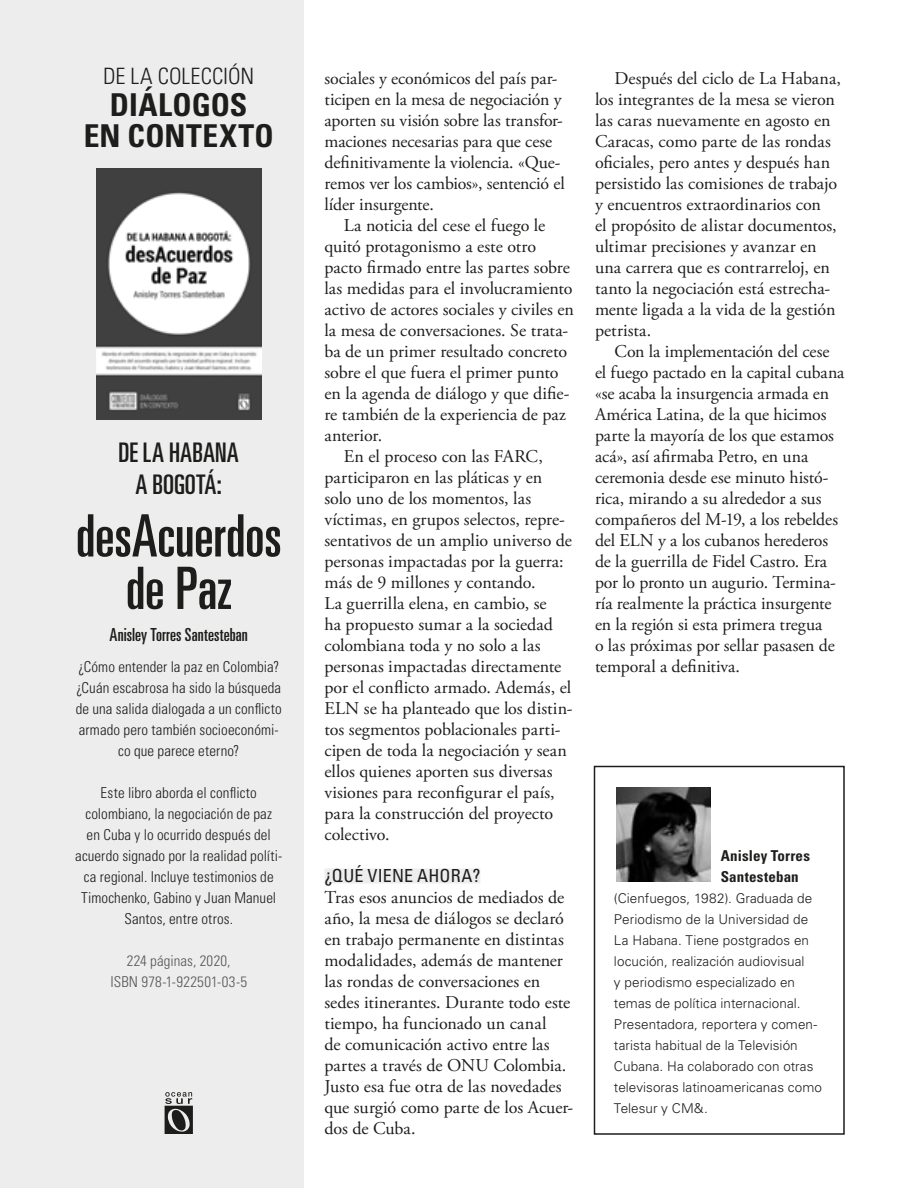
<style>
.page{position:relative;width:918px;height:1188px;background:#fff}
.page>*{position:absolute;margin:0;border:0;box-sizing:border-box;transform-origin:0 0}
.t1{font:ultra-condensed 58.5px/52.5px "Univers LT Std";letter-spacing:-.005em;color:#1d1d1b;text-align:center}
.t2{font:700 condensed 31.5px/31.5px "Univers LT Std";letter-spacing:.01em;color:#1d1d1b;text-align:center}
.t3{font:ultra-condensed 27px/31.5px "Univers LT Std";letter-spacing:.005em;color:#1d1d1b;text-align:center}
.t4{font:300 condensed 22.5px "Univers LT Std";color:#1d1d1b}
.t5{font:18px/21px "Adobe Garamond Pro";letter-spacing:-.005em;color:#1d1d1b}
.t6{font:ultra-condensed 18px "Univers LT Std";letter-spacing:.005em;color:#1d1d1b}
.t7{font:condensed 18px "Univers LT Std";letter-spacing:.01em;color:#1d1d1b}
.t8{font:300 condensed 15px/21px "Univers LT Std";letter-spacing:.005em;color:#1d1d1b;text-align:center}
.t9{font:300 condensed 15px/21px "Univers LT Std";letter-spacing:.015em;color:#575756;text-align:center}
.t10{font:700 condensed 15px/21px "Univers LT Std";letter-spacing:.01em;color:#1d1d1b}
.t11{font:300 13.5px/21px "Univers LT Std";letter-spacing:.005em;color:#1d1d1b}
</style>
<div class="page">
<div style="left:324px;top:868px;width:156px;height:16px;background:#ededed"></div>
<div style="left:0;top:0;width:303px;height:1188px;background:#ededed"></div>
<img style="left:96px;top:168px;width:165px;height:252px">
<svg style="left:165px;top:1092px;width:28px;height:42px"></svg>
<div style="left:594px;top:766px;width:251px;height:369px;border:2px solid #1d1d1b"></div>
<img style="left:617px;top:788px;width:93px;height:94px">
<p class="t4" style="left:103px;top:63px;width:153px">DE LA COLECCIÓN</p>
<h2 class="t2" style="left:84px;top:88px;width:192px">DIÁLOGOS<br>EN CONTEXTO</h2>
<h3 class="t3" style="left:119px;top:437px;width:122px">DE LA HABANA<br>A BOGOTÁ:</h3>
<h1 class="t1" style="left:76px;top:509px;width:207px">desAcuerdos de Paz</h1>
<p class="t6" style="left:110px;top:624px;width:140px">Anisley Torres Santesteban</p>
<p class="t8" style="left:76px;top:656px;width:208px">¿Cómo entender la paz en Colombia? ¿Cuán escabrosa ha sido la búsqueda de una salida dialogada a un conflicto armado pero también socioeconómi&shy;co que parece eterno?</p>
<p class="t8" style="left:75px;top:782px;width:208px">Este libro aborda el conflicto colombiano, la negociación de paz<br>en Cuba y lo ocurrido después del acuerdo signado por la realidad políti&shy;ca regional. Incluye testimonios de<br>Timochenko, Gabino y Juan Manuel<br>Santos, entre otros.</p>
<p class="t9" style="left:110px;top:950px;width:138px">224 páginas, 2020,<br>ISBN 978-1-922501-03-5</p>
<p class="t5" style="left:324px;top:68px;width:242px">sociales y económicos del país par&shy;ticipen en la mesa de negociación y aporten su visión sobre las transfor&shy;maciones necesarias para que cese definitivamente la violencia. «Que&shy;remos ver los cambios», sentenció el líder insurgente.</p>
<p class="t5" style="left:344px;top:215px;width:203px">La noticia del cese el fuego le</p>
<p class="t5" style="left:325px;top:236px;width:213px">quitó protagonismo a este otro</p>
<p class="t5" style="left:325px;top:257px;width:247px">pacto firmado entre las partes sobre</p>
<p class="t5" style="left:325px;top:278px;width:250px">las medidas para el involucramiento</p>
<p class="t5" style="left:325px;top:299px;width:251px">activo de actores sociales y civiles en</p>
<p class="t5" style="left:325px;top:320px;width:245px">la mesa de conversaciones. Se trata-</p>
<p class="t5" style="left:325px;top:341px;width:244px">ba de un primer resultado concreto</p>
<p class="t5" style="left:325px;top:362px;width:235px">sobre el que fuera el primer punto</p>
<p class="t5" style="left:325px;top:383px;width:246px">en la agenda de diálogo y que difie-</p>
<p class="t5" style="left:325px;top:404px;width:243px">re también de la experiencia de paz</p>
<p class="t5" style="left:325px;top:425px;width:59px">anterior.</p>
<p class="t5" style="left:344px;top:446px;width:200px">En el proceso con las FARC,</p>
<p class="t5" style="left:325px;top:468px;width:219px">participaron en las pláticas y en</p>
<p class="t5" style="left:325px;top:489px;width:208px">solo uno de los momentos, las</p>
<p class="t5" style="left:325px;top:510px;width:242px">víctimas, en grupos selectos, repre-</p>
<p class="t5" style="left:325px;top:531px;width:249px">sentativos de un amplio universo de</p>
<p class="t5" style="left:325px;top:552px;width:241px">personas impactadas por la guerra:</p>
<p class="t5" style="left:325px;top:573px;width:213px">más de 9 millones y contando.</p>
<p class="t5" style="left:325px;top:594px;width:224px">La guerrilla elena, en cambio, se</p>
<p class="t5" style="left:325px;top:615px;width:230px">ha propuesto sumar a la sociedad</p>
<p class="t5" style="left:325px;top:636px;width:218px">colombiana toda y no solo a las</p>
<p class="t5" style="left:325px;top:657px;width:238px">personas impactadas directamente</p>
<p class="t5" style="left:325px;top:678px;width:248px">por el conflicto armado. Además, el</p>
<p class="t5" style="left:325px;top:699px;width:250px">ELN se ha planteado que los distin-</p>
<p class="t5" style="left:325px;top:720px;width:237px">tos segmentos poblacionales parti-</p>
<p class="t5" style="left:325px;top:741px;width:244px">cipen de toda la negociación y sean</p>
<p class="t5" style="left:325px;top:762px;width:230px">ellos quienes aporten sus diversas</p>
<p class="t5" style="left:325px;top:783px;width:232px">visiones para reconfigurar el país,</p>
<p class="t5" style="left:325px;top:804px;width:230px">para la construcción del proyecto</p>
<p class="t5" style="left:325px;top:825px;width:67px">colectivo.</p>
<p class="t7" style="left:325px;top:864px;width:157px">¿QUÉ VIENE AHORA?</p>
<p class="t5" style="left:325px;top:888px;width:250px">Tras esos anuncios de mediados de año, la mesa de diálogos se declaró en trabajo permanente en distintas modalidades, además de mantener las rondas de conversaciones en sedes itinerantes. Durante todo este tiempo, ha funcionado un canal<br>de comunicación activo entre las partes a través de ONU Colombia.<br>Justo esa fue otra de las novedades que surgió como parte de los Acuer&shy;dos de Cuba.</p>
<p class="t5" style="left:595px;top:69px;width:248px;text-indent:19px">Después del ciclo de La Habana, los integrantes de la mesa se vieron las caras nuevamente en agosto en<br>Caracas, como parte de las rondas oficiales, pero antes y después han persistido las comisiones de trabajo y encuentros extraordinarios con<br>el propósito de alistar documentos, ultimar precisiones y avanzar en una carrera que es contrarreloj, en tanto la negociación está estrecha&shy;mente ligada a la vida de la gestión petrista.</p>
<p class="t5" style="left:595px;top:341px;width:251px;text-indent:20px">Con la implementación del cese el fuego pactado en la capital cubana «se acaba la insurgencia armada en América Latina, de la que hicimos parte la mayoría de los que estamos acá», así afirmaba Petro, en una ceremonia desde ese minuto histó&shy;rica, mirando a su alrededor a sus compañeros del M-19, a los rebeldes del ELN y a los cubanos herederos de la guerrilla de Fidel Castro. Era por lo pronto un augurio. Termina&shy;ría realmente la práctica insurgente en la región si esta primera tregua<br>o las próximas por sellar pasasen de temporal a definitiva.</p>
<p class="t10" style="left:721px;top:845px;width:91px">Anisley Torres<br>Santesteban</p>
<p class="t11" style="left:614px;top:888px;width:209px">(Cienfuegos, 1982). Graduada de<br>Periodismo de la Universidad de<br>La Habana. Tiene postgrados en locución, realización audiovisual<br>y periodismo especializado en temas de política internacional.<br>Presentadora, reportera y comen&shy;tarista habitual de la Televisión<br>Cubana. Ha colaborado con otras televisoras latinoamericanas como<br>Telesur y CM&amp;.</p>
</div>
